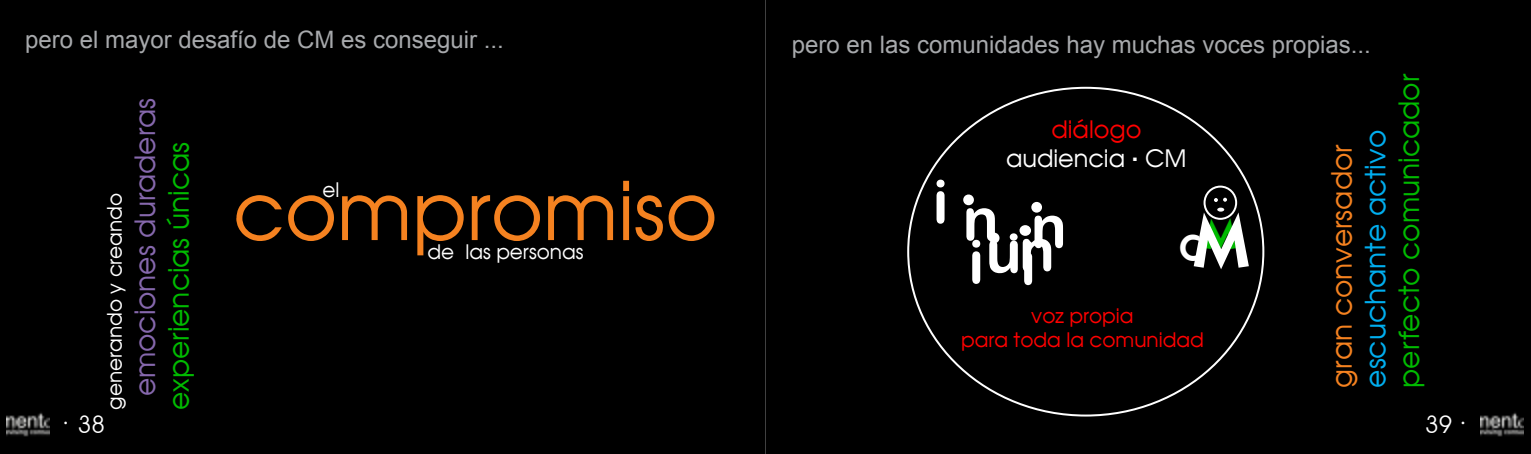
<style>
.page{position:relative;width:1531px;height:454px;background:#fff}
.page>*{position:absolute;margin:0;border:0;box-sizing:border-box;transform-origin:0 0}
.t1{font:80px "Avalon Plain";color:#f58220}
.t2{font:60px "Arial Rounded MT Bold";color:#fff}
.t3{font:36px "ELEGANCE";color:#fff}
.t4{font:28px "Avalon Plain";color:#0b0}
.t5{font:28px "Avalon Plain";color:#8668ad}
.t6{font:28px "Avalon Plain";color:#00aeef}
.t7{font:28px "Avalon Plain";color:#f58220}
.t8{font:24px "Arial";color:#a7a9ac}
.t9{font:24px "Avalon Plain";color:#fff}
.t10{font:24px "Avalon Plain";color:#f00}
.t11{font:24px "Avant Garde IT Cby BT";color:#fff}
.t12{font:20px "Avalon Plain";color:#fff}
.t13{font:20px/24px "Avalon Plain";color:#f00;text-align:center}
.s1{font-size:72px}
.s2{font-size:28px}
</style>
<div class="page">
<div style="left:1px;top:1px;width:763px;height:451px;background:#000"></div>
<div style="left:0;top:0;width:765px;height:454px;border:2px solid #000"></div>
<div style="left:766px;top:1px;width:764px;height:451px;background:#000"></div>
<div style="left:765px;top:0;width:766px;height:454px;border:2px solid #000"></div>
<img style="left:1480px;top:412px;width:43px;height:25px">
<img style="left:7px;top:412px;width:43px;height:25px">
<div style="left:1010px;top:233px;width:7px;height:7px;border:2px solid #fff;border-radius:50%"></div>
<div style="left:990px;top:233px;width:8px;height:9px;background:#fff;border-radius:50%"></div>
<div style="left:989px;top:232px;width:10px;height:11px;border:2px solid #fff;border-radius:50%"></div>
<div style="left:964px;top:195px;width:9px;height:9px;background:#fff;border-radius:50%"></div>
<div style="left:963px;top:194px;width:11px;height:11px;border:2px solid #fff;border-radius:50%"></div>
<div style="left:1032px;top:203px;width:9px;height:8px;background:#fff;border-radius:50%"></div>
<div style="left:1031px;top:202px;width:11px;height:10px;border:2px solid #fff;border-radius:50%"></div>
<div style="left:1020px;top:226px;width:10px;height:9px;background:#fff;border-radius:50%"></div>
<div style="left:1019px;top:225px;width:12px;height:11px;border:2px solid #fff;border-radius:50%"></div>
<svg style="left:1204px;top:186px;width:32px;height:33px"></svg>
<div style="left:1203px;top:185px;width:34px;height:35px;border:2px solid #fff;border-radius:50%"></div>
<svg style="left:1214px;top:198px;width:13px;height:13px"></svg>
<p class="t8" style="left:25px;top:23px;width:480px">pero el mayor desafío de CM es conseguir ...</p>
<p class="t12" style="left:102px;top:409px;width:218px;rotate:-90deg">generando y creando</p>
<p class="t5" style="left:128px;top:396px;width:300px;rotate:-90deg">emociones duraderas</p>
<p class="t4" style="left:161px;top:409px;width:269px;rotate:-90deg">experiencias únicas</p>
<h1 class="t1" style="left:233px;top:161px;width:486px">compromiso</h1>
<p class="t12" style="left:323px;top:177px;width:18px">el</p>
<p class="t12" style="left:428px;top:239px;width:157px">de las personas</p>
<p class="t8" style="left:792px;top:29px;width:580px">pero en las comunidades hay muchas voces propias...</p>
<p class="t10" style="left:1051px;top:114px;width:91px">diálogo</p>
<p class="t9" style="left:1006px;top:143px;width:182px">audiencia · CM</p>
<h2 class="t2" style="left:932px;top:187px;width:136px">in nn</h2>
<h2 class="t2" style="left:968px;top:226px;width:70px">iui</h2>
<h3 class="t3" style="left:1180px;top:225px;width:71px">C <span class="s1">M</span><sup>M</sup></h3>
<p class="t13" style="left:961px;top:303px;width:244px">voz propia<br>para toda la comunidad</p>
<p class="t6" style="left:1358px;top:387px;width:259px;rotate:-90deg">escuchante activo</p>
<p class="t7" style="left:1324px;top:387px;width:244px;rotate:-90deg">gran conversador</p>
<p class="t4" style="left:1391px;top:387px;width:315px;rotate:-90deg">perfecto comunicador</p>
<p class="t11" style="left:62px;top:409px;width:44px"><span class="s2">·</span> 38</p>
<p class="t11" style="left:1425px;top:409px;width:43px">39 <span class="s2">·</span></p>
</div>
